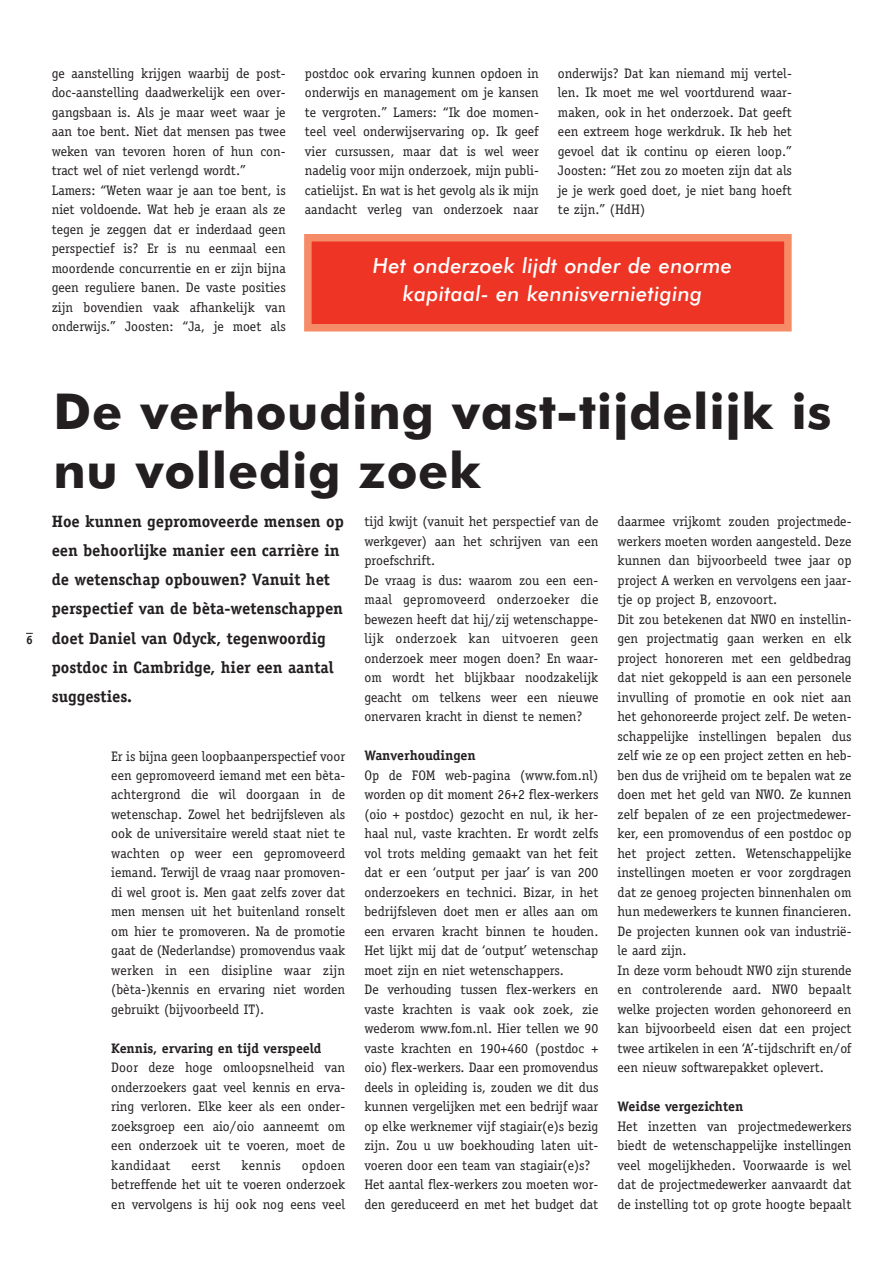
<style>
.page{position:relative;width:893px;height:1263px;background:#fff}
.page>*{position:absolute;margin:0;border:0;box-sizing:border-box;transform-origin:0 0}
.t1{font:700 49.5px/58.5px "Futura BT";letter-spacing:.01em;color:#231f20}
.t2{font:italic 500 21px/28.5px "Futura BT";letter-spacing:.01em;color:#fff;text-align:center}
.t3{font:700 16.5px/29.2px "Officina Serif";color:#231f20}
.t4{font:13.8px/19.5px "Officina Serif";color:#231f20;text-align:justify}
.t5{font:700 13.8px "Officina Serif";color:#231f20}
.t6{font:700 12px "Officina Serif";color:#231f20}
</style>
<div class="page">
<div style="left:308px;top:238px;width:479px;height:90px;background:#ee3424"></div>
<div style="left:304px;top:234px;width:487px;height:98px;border:8px solid #f68b68"></div>
<p class="t4" style="left:52px;top:65px;width:235px;text-align:left">ge aanstelling krijgen waarbij de post&shy;doc-aanstelling daadwerkelijk een over&shy;gangsbaan is. Als je maar weet waar je aan toe bent. Niet dat mensen pas twee weken van tevoren horen of hun con&shy;tract wel of niet verlengd wordt.” Lamers: “Weten waar je aan toe bent, is niet voldoende. Wat heb je eraan als ze tegen je zeggen dat er inderdaad geen perspectief is? Er is nu eenmaal een moordende concurrentie en er zijn bijna geen reguliere banen. De vaste posities zijn bovendien vaak afhankelijk van onderwijs.” Joosten: “Ja, je moet als</p>
<p class="t4" style="left:305px;top:65px;width:235px">postdoc ook ervaring kunnen opdoen in onderwijs en management om je kansen te vergroten.” Lamers: “Ik doe momen&shy;teel veel onderwijservaring op. Ik geef vier cursussen, maar dat is wel weer nadelig voor mijn onderzoek, mijn publi&shy;catielijst. En wat is het gevolg als ik mijn aandacht verleg van onderzoek naar</p>
<p class="t4" style="left:558px;top:65px;width:235px">onderwijs? Dat kan niemand mij vertel&shy;len. Ik moet me wel voortdurend waar&shy;maken, ook in het onderzoek. Dat geeft een extreem hoge werkdruk. Ik heb het gevoel dat ik continu op eieren loop.” Joosten: “Het zou zo moeten zijn dat als je je werk goed doet, je niet bang hoeft te zijn.” (HdH)</p>
<h2 class="t2" style="left:373px;top:253px;width:361px">Het onderzoek lijdt onder de enorme kapitaal- en kennisvernietiging</h2>
<p class="t6" style="left:26px;top:635px;width:8px">6</p>
<h1 class="t1" style="left:53px;top:387px;width:779px">De verhouding vast-tijdelijk is nu volledig zoek</h1>
<p class="t3" style="left:52px;top:508px;width:293px">Hoe kunnen gepromoveerde mensen op een behoorlijke manier een carrière in de wetenschap opbouwen? Vanuit het perspectief van de bèta-wetenschappen doet Daniel van Odyck, tegenwoordig postdoc in Cambridge, hier een aantal suggesties.</p>
<p class="t4" style="left:111px;top:747px;width:235px">Er is bijna geen loopbaanperspectief voor een gepromoveerd iemand met een bèta&shy;achtergrond die wil doorgaan in de wetenschap. Zowel het bedrijfsleven als ook de universitaire wereld staat niet te wachten op weer een gepromoveerd iemand. Terwijl de vraag naar promoven&shy;di wel groot is. Men gaat zelfs zover dat men mensen uit het buitenland ronselt om hier te promoveren. Na de promotie gaat de (Nederlandse) promovendus vaak werken in een disipline waar zijn (bèta-)kennis en ervaring niet worden gebruikt (bijvoorbeeld IT).</p>
<p class="t5" style="left:111px;top:1043px;width:212px">Kennis, ervaring en tijd verspeeld</p>
<p class="t4" style="left:111px;top:1059px;width:235px">Door deze hoge omloopsnelheid van onderzoekers gaat veel kennis en erva&shy;ring verloren. Elke keer als een onder&shy;zoeksgroep een aio/oio aanneemt om een onderzoek uit te voeren, moet de kandidaat</p>
<p class="t4" style="left:111px;top:1157px;width:235px;text-indent:191px">opdoen betreffende het uit te voeren onderzoek en vervolgens is hij ook nog eens veel</p>
<p class="t4" style="left:191px;top:1157px;width:30px">eerst</p>
<p class="t4" style="left:241px;top:1157px;width:41px">kennis</p>
<p class="t4" style="left:364px;top:513px;width:235px;text-align:left">tijd kwijt (vanuit het perspectief van de werkgever) aan het schrijven van een proefschrift.<br>De vraag is dus: waarom zou een een&shy;maal gepromoveerd onderzoeker die bewezen heeft dat hij/zij wetenschappe&shy;lijk onderzoek kan uitvoeren geen onderzoek meer mogen doen? En waar&shy;om wordt het blijkbaar noodzakelijk geacht om telkens weer een nieuwe onervaren kracht in dienst te nemen?</p>
<p class="t5" style="left:364px;top:751px;width:113px">Wanverhoudingen</p>
<p class="t4" style="left:364px;top:767px;width:235px;text-align:left">Op de FOM web-pagina (www.fom.nl) worden op dit moment 26+2 flex-werkers (oio + postdoc) gezocht en nul, ik her&shy;haal nul, vaste krachten. Er wordt zelfs vol trots melding gemaakt van het feit dat er een ‘output per jaar’ is van 200 onderzoekers en technici. Bizar, in het bedrijfsleven doet men er alles aan om een ervaren kracht binnen te houden.<br>Het lijkt mij dat de ‘output’ wetenschap moet zijn en niet wetenschappers.<br>De verhouding tussen flex-werkers en vaste krachten is vaak ook zoek, zie wederom www.fom.nl. Hier tellen we 90 vaste krachten en 190+460 (postdoc + oio) flex-werkers. Daar een promovendus deels in opleiding is, zouden we dit dus kunnen vergelijken met een bedrijf waar op elke werknemer vijf stagiair(e)s bezig zijn. Zou u uw boekhouding laten uit&shy;voeren door een team van stagiair(e)s?<br>Het aantal flex-werkers zou moeten wor&shy;den gereduceerd en met het budget dat</p>
<p class="t4" style="left:617px;top:513px;width:235px;text-align:left">daarmee vrijkomt zouden projectmede&shy;werkers moeten worden aangesteld. Deze kunnen dan bijvoorbeeld twee jaar op project A werken en vervolgens een jaar&shy;tje op project B, enzovoort.<br>Dit zou betekenen dat NWO en instellin&shy;gen projectmatig gaan werken en elk project honoreren met een geldbedrag dat niet gekoppeld is aan een personele invulling of promotie en ook niet aan het gehonoreerde project zelf. De weten&shy;schappelijke instellingen bepalen dus zelf wie ze op een project zetten en heb&shy;ben dus de vrijheid om te bepalen wat ze doen met het geld van NWO. Ze kunnen zelf bepalen of ze een projectmedewer&shy;ker, een promovendus of een postdoc op het project zetten. Wetenschappelijke instellingen moeten er voor zorgdragen dat ze genoeg projecten binnenhalen om hun medewerkers te kunnen financieren.<br>De projecten kunnen ook van industrië&shy;le aard zijn.<br>In deze vorm behoudt NWO zijn sturende en controlerende aard. NWO bepaalt welke projecten worden gehonoreerd en kan bijvoorbeeld eisen dat een project twee artikelen in een ‘A’-tijdschrift en/of een nieuw softwarepakket oplevert.</p>
<p class="t5" style="left:617px;top:1102px;width:127px">Weidse vergezichten</p>
<p class="t4" style="left:617px;top:1118px;width:235px">Het inzetten van projectmedewerkers biedt de wetenschappelijke instellingen veel mogelijkheden. Voorwaarde is wel dat de projectmedewerker aanvaardt dat de instelling tot op grote hoogte bepaalt</p>
</div>
